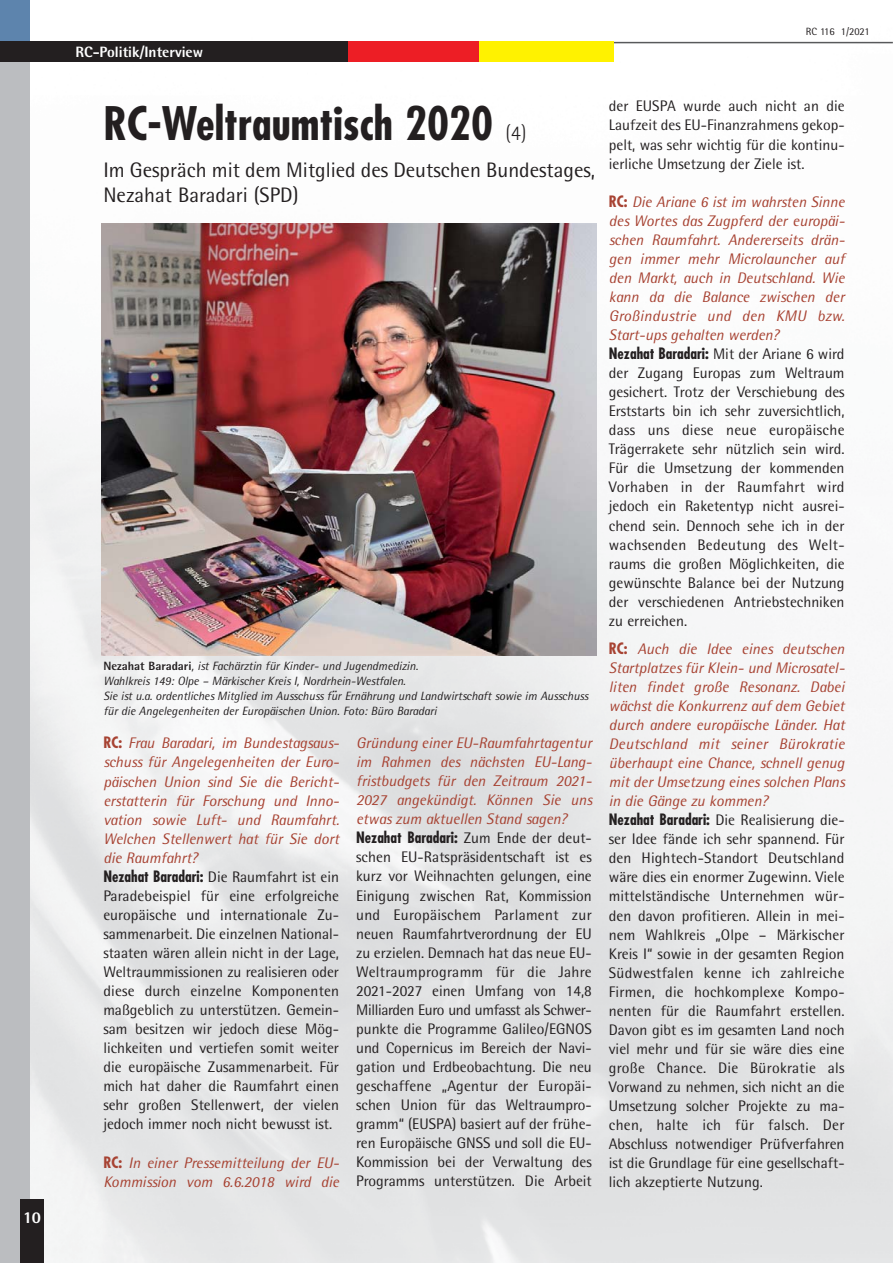
<style>
.page{position:relative;width:893px;height:1263px;background:#fff}
.page>*{position:absolute;margin:0;border:0;box-sizing:border-box;transform-origin:0 0}
.t1{font:700 condensed 45px "Futura";color:#231f20}
.t2{font:21px/25.2px "AT Rotis Semi Sans";color:#231f20}
.t3{font:800 16.5px "AT Rotis Semi Sans";color:#fff}
.t4{font:15.3px/19px "AT Rotis Semi Sans";color:#231f20}
.t5{font:italic 15.3px/19px "AT Rotis Semi Sans";color:#a74232}
.t6{font:700 condensed 15.3px "Futura";color:#231f20}
.t7{font:800 15px "AT Rotis Semi Sans";color:#fff}
.t8{font:italic 12px/15px "AT Rotis Semi Sans";color:#231f20}
.t9{font:10.5px "AT Rotis Semi Sans";letter-spacing:-.01em;color:#231f20}
.s1{font-family:"AT Rotis Semi Sans";font-weight:300;font-stretch:normal;font-size:21px}
.s2{font-weight:800;font-style:normal}
.s3{font-family:"Menlo";font-weight:700}
.s4{font-family:"Futura";font-weight:700;font-stretch:condensed;color:#a74232}
.s5{font-style:italic;color:#a74232}
.s6{font-family:"Futura";font-weight:700;font-stretch:condensed}
.s7{font-family:"Futura";font-weight:700;font-style:normal;font-stretch:condensed}
.s8{font-family:"AT Rotis Semi Sans";font-weight:400;font-stretch:normal}
</style>
<div class="page">
<img style="left:30px;top:41px;width:862px;height:1222px">
<div style="left:0;top:0;width:30px;height:1263px;background:#bbbdc0"></div>
<div style="left:0;top:0;width:30px;height:52px;background:#5d84ad"></div>
<div style="left:21px;top:1199px;width:23px;height:64px;background:#231f20"></div>
<hr style="left:1px;top:42px;width:891px;height:1px;background:#58595b">
<img style="left:102px;top:224px;width:494px;height:432px">
<div style="left:0;top:41px;width:349px;height:21px;background:#231f20"></div>
<div style="left:348px;top:41px;width:135px;height:21px;background:#ed1e25"></div>
<div style="left:479px;top:41px;width:134px;height:21px;background:#fff200"></div>
<p class="t3" style="left:23px;top:1212px;width:19px">10</p>
<p class="t7" style="left:75px;top:47px;width:129px">RC-Politik/Interview</p>
<p class="t9" style="left:806px;top:28px;width:65px">RC 116 1/2021</p>
<h1 class="t1" style="left:103px;top:104px;width:425px">RC-Weltraumtisch 2020 <span class="s1">(4)</span></h1>
<h2 class="t2" style="left:103px;top:160px;width:493px">Im Gespräch mit dem Mitglied des Deutschen Bundestages,<br>Nezahat Baradari (SPD)</h2>
<p class="t8" style="left:103px;top:660px;width:487px"><span class="s2">Nezahat Baradari</span>, ist Fachärztin für Kinder- und Jugendmedizin.<br>Wahlkreis 149: Olpe – Märkischer Kreis I, Nordrhein-Westfalen.<br>Sie ist u.a. ordentliches Mitglied im Ausschuss fu<span class="s3">̈</span>r Ernährung und Landwirtschaft sowie im Ausschuss für die Angelegenheiten der Europäischen Union. Foto: Büro Baradari</p>
<p class="t4" style="left:103px;top:735px;width:237px"><span class="s4">RC:</span> <span class="s5">Frau Baradari, im Bundestags aus - schuss für Angelegenheiten der Euro - päischen Union sind Sie die Bericht - erstatterin für Forschung und Inno - vation sowie Luft- und Raumfahrt.<br>Welchen Stellenwert hat für Sie dort die Raumfahrt?<br></span><span class="s6">Nezahat Baradari:</span> Die Raumfahrt ist ein Paradebeispiel für eine erfolgreiche europäische und internationale Zu - sam menarbeit. Die einzelnen National - staaten wären allein nicht in der Lage, Weltraummissionen zu realisieren oder diese durch einzelne Komponenten maßgeblich zu unterstützen. Gemein - sam besitzen wir jedoch diese Mög - lichkeiten und vertiefen somit weiter die europäische Zusammenarbeit. Für mich hat daher die Raumfahrt einen sehr großen Stellenwert, der vielen jedoch immer noch nicht bewusst ist.</p>
<p class="t5" style="left:103px;top:1154px;width:237px"><span class="s7">RC:</span> In einer Pressemitteilung der EU-<br>Kommission vom 6.6.2018 wird die</p>
<p class="t5" style="left:356px;top:735px;width:238px;text-align:justify">Gründung einer EU-Raumfahrtagentur im Rahmen des nächsten EU-Lang - fristbudgets für den Zeitraum 2021- 2027 angekündigt. Können Sie uns etwas zum aktuellen Stand sagen?</p>
<p class="t6" style="left:356px;top:831px;width:237px">Nezahat Baradari: <span class="s8">Zum Ende der deut-</span></p>
<p class="t4" style="left:356px;top:849px;width:237px;text-align:justify">schen EU-Ratspräsidentschaft ist es kurz vor Weihnachten gelungen, eine Einigung zwischen Rat, Kommission und Europäischem Parlament zur neuen Raumfahrtverordnung der EU zu erzielen. Demnach hat das neue EU-Weltraumprogramm für die Jahre 2021-2027 einen Umfang von 14,8<br>Mil liarden Euro und umfasst als Schwer - punkte die Programme Galileo/EGNOS und Copernicus im Bereich der Navi - gation und Erdbeobachtung. Die neu geschaffene „Agentur der Euro päi - schen Union für das Weltraum pro - gramm“ (EUSPA) basiert auf der frühe&shy;ren Europäische GNSS und soll die EU-Kommission bei der Verwaltung des Programms unterstützen. Die Arbeit</p>
<p class="t4" style="left:609px;top:98px;width:237px;text-align:justify">der EUSPA wurde auch nicht an die Laufzeit des EU-Finanzrahmens gekop&shy;pelt, was sehr wichtig für die kontinu&shy;ierliche Umsetzung der Ziele ist.</p>
<p class="t4" style="left:609px;top:193px;width:237px"><span class="s4">RC:</span> <span class="s5">Die Ariane 6 ist im wahrsten Sinne des Wortes das Zugpferd der europäi&shy;schen Raumfahrt. Andererseits drän&shy;gen immer mehr Microlauncher auf den Markt, auch in Deutschland. Wie kann da die Balance zwischen der Großindustrie und den KMU bzw.<br>Start-ups gehalten werden?<br></span><span class="s6">Nezahat Baradari:</span> Mit der Ariane 6 wird der Zugang Europas zum Weltraum ge sichert. Trotz der Verschiebung des Erststarts bin ich sehr zuversichtlich, dass uns diese neue europäische Trägerrakete sehr nützlich sein wird.<br>Für die Umsetzung der kommenden Vorhaben in der Raumfahrt wird jedoch ein Raketentyp nicht ausrei&shy;chend sein. Dennoch sehe ich in der wachsenden Bedeutung des Welt - raums die großen Möglichkeiten, die gewünschte Balance bei der Nutzung der verschiedenen Antriebstechniken zu erreichen.</p>
<p class="t4" style="left:609px;top:641px;width:238px"><span class="s4">RC:</span> <span class="s5">Auch die Idee eines deutschen Startplatzes für Klein- und Microsatel - liten findet große Resonanz. Dabei wächst die Konkurrenz auf dem Gebiet durch andere europäische Länder. Hat Deutschland mit seiner Bürokratie überhaupt eine Chance, schnell genug mit der Umsetzung eines solchen Plans in die Gänge zu kommen?<br></span><span class="s6">Nezahat Baradari:</span> Die Realisierung die&shy;ser Idee fände ich sehr spannend. Für den Hightech-Standort Deutschland wäre dies ein enormer Zugewinn. Viele mittelständische Unternehmen wür&shy;den davon profitieren. Allein in mei&shy;nem Wahlkreis „Olpe – Märkischer Kreis I“ sowie in der gesamten Region Südwestfalen kenne ich zahlreiche Firmen, die hochkomplexe Kompo - nenten für die Raumfahrt erstellen.<br>Davon gibt es im gesamten Land noch viel mehr und für sie wäre dies eine große Chance. Die Bürokratie als Vorwand zu nehmen, sich nicht an die Umsetzung solcher Projekte zu ma - chen, halte ich für falsch. Der Abschluss notwendiger Prüfverfahren ist die Grundlage für eine gesellschaft&shy;lich akzeptierte Nutzung.</p>
</div>
